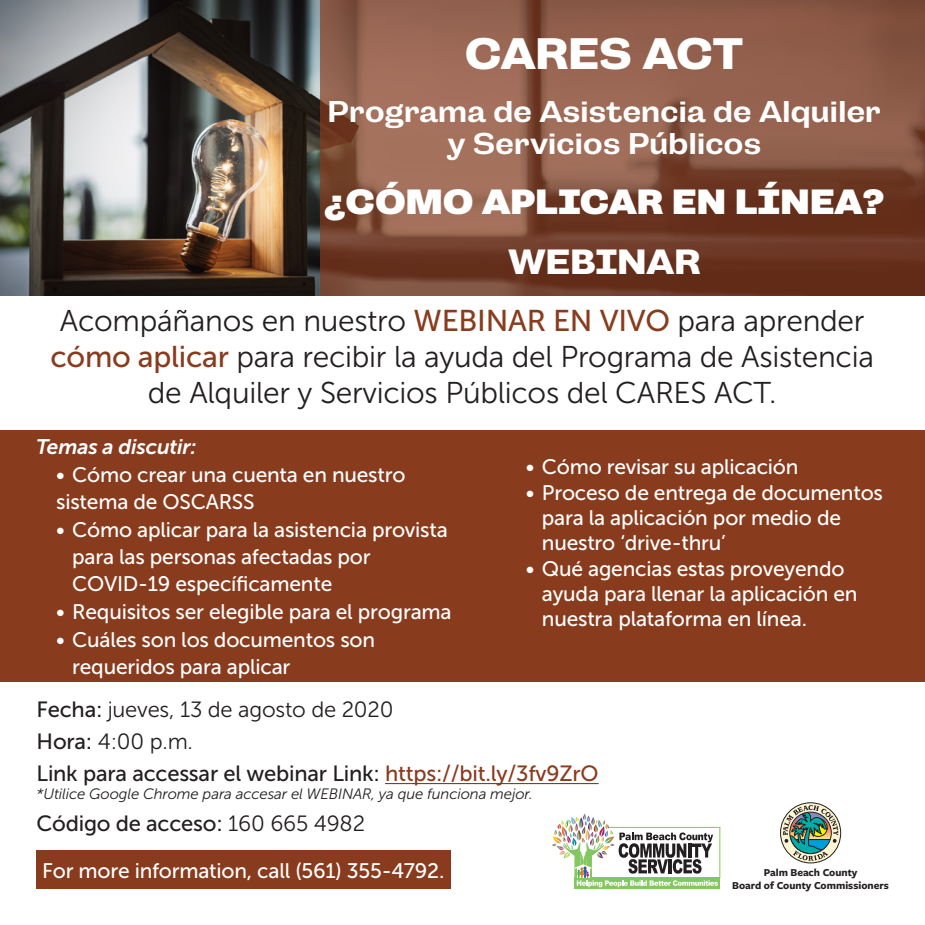
<style>
.page{position:relative;width:925px;height:925px;background:#fff}
.page>*{position:absolute;margin:0;border:0;box-sizing:border-box;transform-origin:0 0}
.t1{font:700 44px "Campaign";letter-spacing:-.015em;color:#fff}
.t2{font:900 35px "Campaign";letter-spacing:-.01em;color:#fff}
.t3{font:700 35px "Campaign";letter-spacing:-.01em;color:#fff}
.t4{font:30px/36px "Museo Sans 300";letter-spacing:-.01em;color:#231f20;text-align:center}
.t5{font:500 30px/32px "Campaign";letter-spacing:-.01em;color:#fff;text-align:center}
.t6{font:22px "Museo Sans 500";letter-spacing:-.01em;color:#231f20}
.t7{font:22px "Museo Sans 300";letter-spacing:-.01em;color:#231f20}
.t8{font:21px/27px "Museo Sans 500";letter-spacing:-.01em;color:#fff}
.t9{font:italic 21px "Museo Sans 700";letter-spacing:-.01em;color:#fff}
.t10{font:italic 15px "Museo Sans 300";letter-spacing:-.01em;color:#231f20}
.t11{font:700 11px/13.2px "Freight Sans Pro";color:#231f20;text-align:center}
.s1{font-family:"Museo Sans 500";color:#893b1d}
.s2{font-family:"Museo Sans 500"}
.s3{color:#893b1d}
.s4{font-family:"Museo Sans 300"}
</style>
<div class="page">
<img style="left:0;top:0;width:320px;height:296px">
<hr style="left:719px;top:827px;width:1px;height:51px;background:#84c65f">
<hr style="left:608px;top:827px;width:112px;height:1px;background:#84c65f">
<div style="left:574px;top:878px;width:146px;height:11px;background:#84c65f"></div>
<svg style="left:552px;top:813px;width:166px;height:74px"></svg>
<div style="left:780px;top:802px;width:61px;height:61px;border:1px solid #231f20;border-radius:50%"></div>
<svg style="left:783px;top:805px;width:55px;height:56px;background:#8ca394"></svg>
<svg style="left:320px;top:0;width:605px;height:296px;background:#85523e"></svg>
<div style="left:36px;top:850px;width:415px;height:39px;background:#893b1d"></div>
<div style="left:0;top:430px;width:925px;height:252px;background:#893b1d"></div>
<hr style="left:385px;top:783px;width:214px;height:1px;background:#893b1d">
<p class="t1" style="left:465px;top:28px;width:280px">CARES ACT</p>
<p class="t5" style="left:328px;top:96px;width:555px">Programa de Asistencia de Alquiler y Servicios Públicos</p>
<p class="t2" style="left:324px;top:181px;width:562px">¿CÓMO APLICAR EN LÍNEA?</p>
<p class="t3" style="left:508px;top:241px;width:194px">WEBINAR</p>
<p class="t4" style="left:50px;top:303px;width:825px">Acompáñanos en nuestro <span class="s1">WEBINAR EN VIVO</span> para aprender <span class="s1">cómo aplicar</span> para recibir la ayuda del Programa de Asistencia de Alquiler y Servicios Públicos del CARES ACT.</p>
<p class="t9" style="left:36px;top:435px;width:162px">Temas a discutir:</p>
<p class="t8" style="left:56px;top:461px;width:351px">• Cómo crear una cuenta en nuestro sistema de OSCARSS</p>
<p class="t8" style="left:72px;top:516px;width:377px;text-indent:-16px">• Cómo aplicar para la asistencia provista para las personas afectadas por<br>COVID-19 específicamente</p>
<p class="t8" style="left:56px;top:598px;width:397px">• Requisitos ser elegible para el programa</p>
<p class="t8" style="left:72px;top:626px;width:304px;text-indent:-16px">• Cuáles son los documentos son requeridos para aplicar</p>
<p class="t8" style="left:526px;top:453px;width:274px">• Cómo revisar su aplicación</p>
<p class="t8" style="left:542px;top:480px;width:343px;line-height:25px;text-indent:-16px">• Proceso de entrega de documentos para la aplicación por medio de nuestro ‘drive-thru’</p>
<p class="t8" style="left:542px;top:556px;width:317px;line-height:25px;text-indent:-16px">• Qué agencias estas proveyendo ayuda para llenar la aplicación en nuestra plataforma en línea.</p>
<p class="t7" style="left:37px;top:698px;width:358px"><span class="s2">Fecha:</span> jueves, 13 de agosto de 2020</p>
<p class="t7" style="left:37px;top:730px;width:158px"><span class="s2">Hora:</span> 4:00 p.m.</p>
<p class="t6" style="left:37px;top:762px;width:564px">Link para accessar el webinar Link: <span class="s3">https://bit.ly/3fv9ZrO</span></p>
<p class="t10" style="left:37px;top:786px;width:498px">*Utilice Google Chrome para accesar el WEBINAR, ya que funciona mejor.</p>
<p class="t6" style="left:37px;top:812px;width:330px">Código de acceso: <span class="s4">160 665 4982</span></p>
<p class="t8" style="left:42px;top:857px;width:404px">For more information, call (561) 355-4792.</p>
<p class="t11" style="left:732px;top:865px;width:158px">Palm Beach County<br>Board of County Commissioners</p>
</div>
